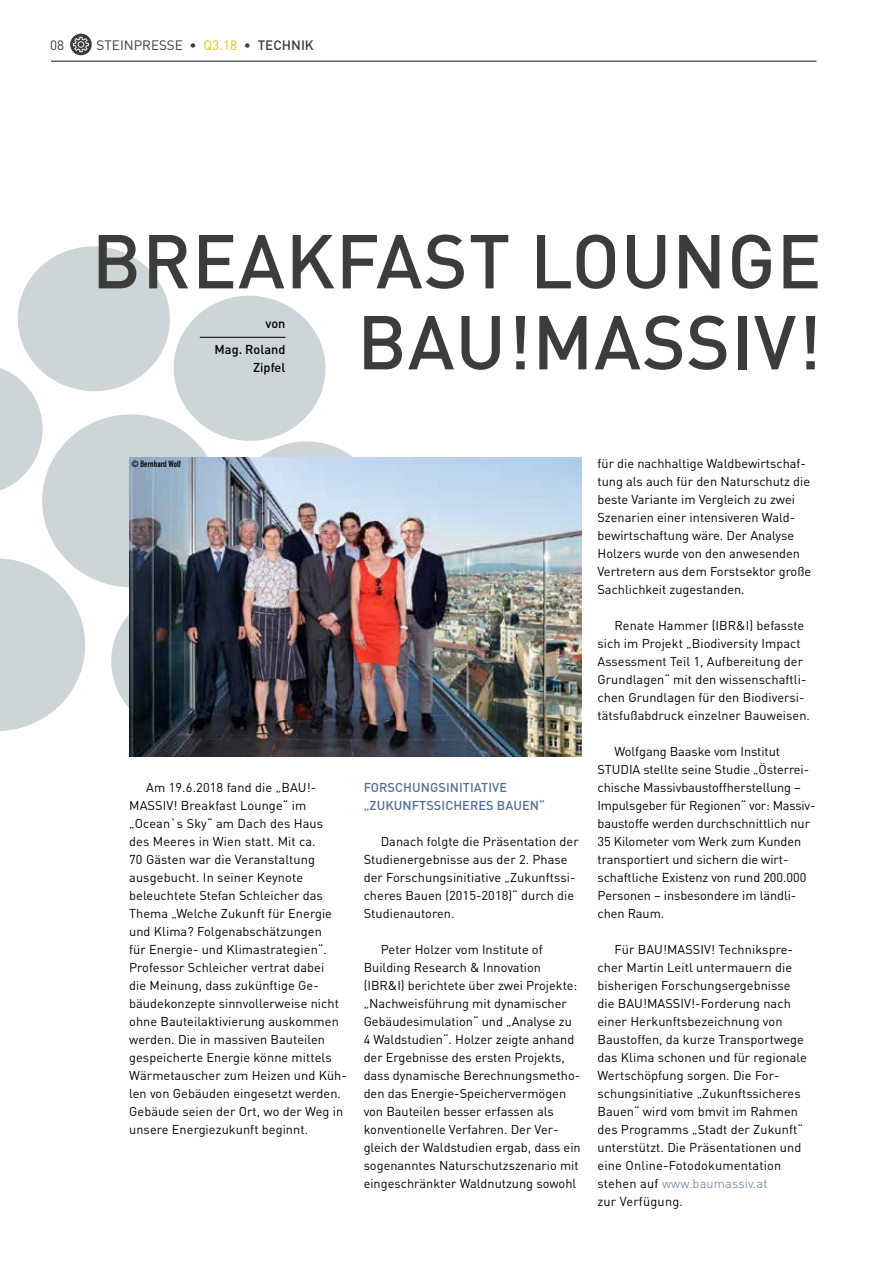
<style>
.page{position:relative;width:893px;height:1263px;background:#fff}
.page>*{position:absolute;margin:0;border:0;box-sizing:border-box;transform-origin:0 0}
.t1{font:500 75px/81px "DIN";letter-spacing:.01em;color:#3c3c3b;text-align:right}
.t2{font:13.5px "DIN";color:#3c3c3b}
.t3{font:12.75px/18px "DIN";color:#000}
.t4{font:500 12.75px/18px "DIN";letter-spacing:.005em;color:#546e95}
.t5{font:500 12.75px/25.5px "DIN";color:#000;text-align:right}
.t6{font:9px "DIN Engschrift Std";letter-spacing:.005em;color:#000}
.s1{color:#e3c50e}
.s2{font-weight:500}
.s3{font-weight:300;color:#546e95}
</style>
<div class="page">
<svg style="left:0;top:246px;width:353px;height:485px;fill:#cdd5d8"></svg>
<img style="left:129px;top:457px;width:453px;height:299px">
<hr style="left:51px;top:61px;width:765px;height:1px;background:#3c3c3b">
<hr style="left:200px;top:337px;width:85px;height:1px;background:#000">
<svg style="left:70px;top:34px;width:22px;height:21px"></svg>
<svg style="left:73px;top:37px;width:16px;height:15px"></svg>
<p class="t2" style="left:50px;top:37px;width:16px">08</p>
<p class="t2" style="left:97px;top:37px;width:219px">STEINPRESSE • <span class="s1">Q3.18</span> • <span class="s2">TECHNIK</span></p>
<h1 class="t1" style="left:92px;top:218px;width:731px">BREAKFAST LOUNGE<br>BAU!MASSIV!</h1>
<p class="t5" style="left:215px;top:311px;width:72px">von<br>Mag. Roland</p>
<p class="t5" style="left:253px;top:354px;width:34px">Zipfel</p>
<p class="t6" style="left:131px;top:459px;width:51px">© Bernhard Wolf</p>
<p class="t3" style="left:129px;top:778px;width:219px;text-indent:17px">Am 19.6.2018 fand die „BAU!- MASSIV! Breakfast Lounge“ im „Ocean`s Sky“ am Dach des Haus<br>des Meeres in Wien statt. Mit ca.<br>70 Gästen war die Veranstaltung ausgebucht. In seiner Keynote beleuchtete Stefan Schleicher das Thema „Welche Zukunft für Energie und Klima? Folgenabschätzungen<br>für Energie- und Klimastrategien“.<br>Professor Schleicher vertrat dabei<br>die Meinung, dass zukünftige Ge&shy;bäudekonzepte sinnvollerweise nicht ohne Bauteilaktivierung auskommen werden. Die in massiven Bauteilen gespeicherte Energie könne mittels Wärmetauscher zum Heizen und Küh&shy;len von Gebäuden eingesetzt werden.<br>Gebäude seien der Ort, wo der Weg in unsere Energiezukunft beginnt.</p>
<p class="t4" style="left:364px;top:778px;width:183px">FORSCHUNGSINITIATIVE „ZUKUNFTSSICHERES BAUEN“</p>
<p class="t3" style="left:364px;top:832px;width:217px;text-indent:17px">Danach folgte die Präsentation der Studienergebnisse aus der 2. Phase der Forschungsinitiative „Zukunftssi&shy;cheres Bauen (2015-2018)“ durch die Studienautoren.</p>
<p class="t3" style="left:364px;top:940px;width:219px;text-indent:17px">Peter Holzer vom Institute of Building Research &amp; Innovation (IBR&amp;I) berichtete über zwei Projekte: „Nachweisführung mit dynamischer Gebäudesimulation“ und „Analyse zu 4 Waldstudien“. Holzer zeigte anhand der Ergebnisse des ersten Projekts, dass dynamische Berechnungsmetho&shy;den das Energie-Speichervermögen von Bauteilen besser erfassen als konventionelle Verfahren. Der Ver&shy;gleich der Waldstudien ergab, dass ein sogenanntes Naturschutzszenario mit eingeschränkter Waldnutzung sowohl</p>
<p class="t3" style="left:597px;top:454px;width:215px">für die nachhaltige Waldbewirtschaf&shy;tung als auch für den Naturschutz die beste Variante im Vergleich zu zwei Szenarien einer intensiveren Wald&shy;bewirtschaftung wäre. Der Analyse Holzers wurde von den anwesenden Vertretern aus dem Forstsektor große Sachlichkeit zugestanden.</p>
<p class="t3" style="left:597px;top:616px;width:214px;text-indent:17px">Renate Hammer (IBR&amp;I) befasste sich im Projekt „Biodiversity Impact Assessment Teil 1, Aufbereitung der Grundlagen“ mit den wissenschaftli&shy;chen Grundlagen für den Biodiversi&shy;tätsfußabdruck einzelner Bauweisen.</p>
<p class="t3" style="left:597px;top:742px;width:219px;text-indent:17px">Wolfgang Baaske vom Institut STUDIA stellte seine Studie „Österrei&shy;chische Massivbaustoffherstellung – Impulsgeber für Regionen“ vor: Massiv&shy;baustoffe werden durchschnittlich nur 35 Kilometer vom Werk zum Kunden transportiert und sichern die wirt&shy;schaftliche Existenz von rund 200.000<br>Personen – insbesondere im ländli&shy;chen Raum.</p>
<p class="t3" style="left:597px;top:940px;width:211px;text-indent:17px">Für BAU!MASSIV! Technikspre&shy;cher Martin Leitl untermauern die bisherigen Forschungsergebnisse die BAU!MASSIV!-Forderung nach einer Herkunftsbezeichnung von<br>Baustoffen, da kurze Transportwege das Klima schonen und für regionale<br>Wertschöpfung sorgen. Die For&shy;schungsinitiative „Zukunftssicheres<br>Bauen“ wird vom bmvit im Rahmen des Programms „Stadt der Zukunft“ unterstützt. Die Präsentationen und eine Online-Fotodokumentation stehen auf <span class="s3">www.baumassiv.at<br></span>zur Verfügung.</p>
</div>
